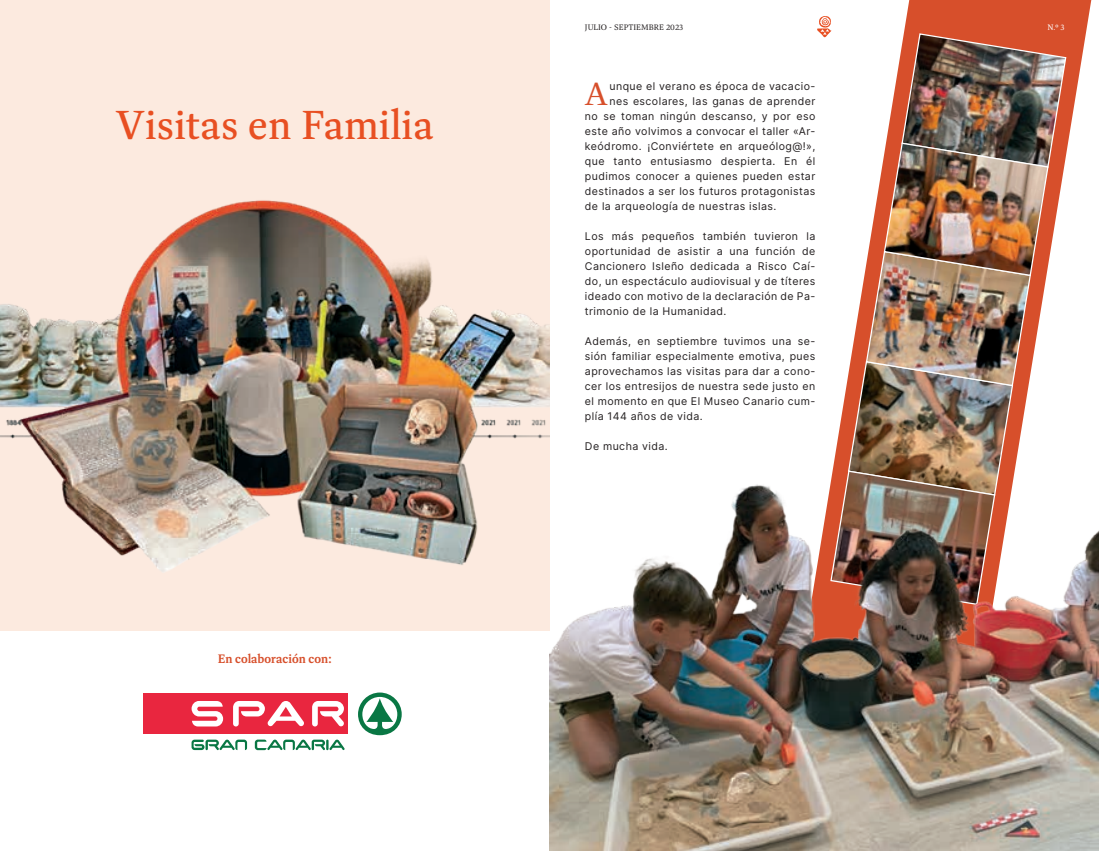
<style>
.page{position:relative;width:1099px;height:851px;background:#fff}
.page>*{position:absolute;margin:0;border:0;box-sizing:border-box;transform-origin:0 0}
.t1{font:500 41.12px "Dashiell Text";color:#e84f22}
.t2{font:32.62px "Dashiell Text";color:#d74f2b}
.t3{font:600 12.5px "Dashiell Text";color:#d74f2b}
.t4{font:10.62px/15px "Inter";letter-spacing:.04em;color:#231f20;text-align:justify}
.t5{font:8.12px "Dashiell Text";color:#231f20}
.t6{font:8.12px "Dashiell Text";color:#fff}
</style>
<div class="page">
<svg style="left:906px;top:0;width:185px;height:149px;fill:#d74f2b"></svg>
<div style="left:0;top:0;width:549px;height:630px;background:#fceadf"></div>
<img style="left:817px;top:16px;width:250px;height:425px">
<div style="left:143px;top:693px;width:205px;height:41px;background:#e9263f"></div>
<svg style="left:358px;top:692px;width:44px;height:43px"></svg>
<svg style="left:191px;top:701px;width:153px;height:25px"></svg>
<svg style="left:191px;top:739px;width:153px;height:11px"></svg>
<img style="left:0;top:200px;width:549px;height:372px">
<img style="left:549px;top:441px;width:549px;height:409px">
<h1 class="t1" style="left:116px;top:100px;width:320px">Visitas en Familia</h1>
<p class="t3" style="left:218px;top:651px;width:115px">En colaboración con:</p>
<p class="t5" style="left:585px;top:22px;width:100px">JULIO - SEPTIEMBRE 2023</p>
<p class="t6" style="left:1047px;top:22px;width:18px">N.º 3</p>
<h2 class="t2" style="left:584px;top:74px;width:25px">A</h2>
<p class="t4" style="left:609px;top:78px;width:207px">unque el verano es época de vacacio-</p>
<p class="t4" style="left:609px;top:93px;width:207px">nes escolares, las ganas de aprender</p>
<p class="t4" style="left:585px;top:108px;width:232px">no se toman ningún descanso, y por eso</p>
<p class="t4" style="left:585px;top:123px;width:232px">este año volvimos a convocar el taller «Ar-</p>
<p class="t4" style="left:585px;top:138px;width:232px">keódromo. ¡Conviértete en arqueólog@!»,</p>
<p class="t4" style="left:585px;top:153px;width:232px">que tanto entusiasmo despierta. En él</p>
<p class="t4" style="left:585px;top:168px;width:232px">pudimos conocer a quienes pueden estar</p>
<p class="t4" style="left:585px;top:183px;width:232px">destinados a ser los futuros protagonistas</p>
<p class="t4" style="left:585px;top:198px;width:193px">de la arqueología de nuestras islas.</p>
<p class="t4" style="left:585px;top:228px;width:232px">Los más pequeños también tuvieron la oportunidad de asistir a una función de Cancionero Isleño dedicada a Risco Caí&shy;do, un espectáculo audiovisual y de títeres ideado con motivo de la declaración de Pa&shy;trimonio de la Humanidad.</p>
<p class="t4" style="left:585px;top:333px;width:232px">Además, en septiembre tuvimos una se&shy;sión familiar especialmente emotiva, pues aprovechamos las visitas para dar a cono&shy;cer los entresijos de nuestra sede justo en el momento en que El Museo Canario cum&shy;plía 144 años de vida.</p>
<p class="t4" style="left:585px;top:438px;width:84px">De mucha vida.</p>
</div>
